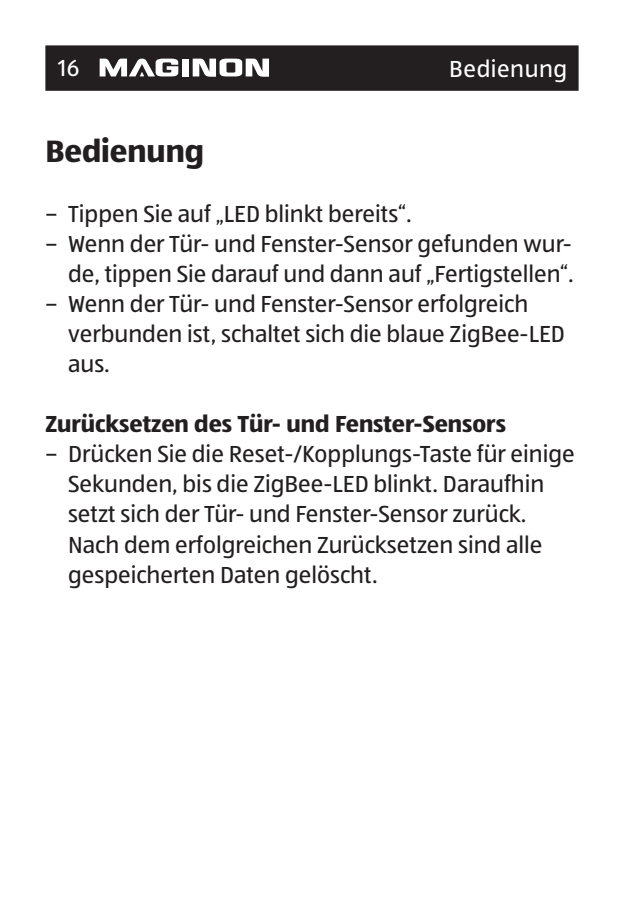
<style>
.page{position:relative;width:624px;height:908px;background:#fff}
.page>*{position:absolute;margin:0;border:0;box-sizing:border-box;transform-origin:0 0}
.t1{font:32px "ALDISUED Bold";color:#231f20}
.t2{font:24px/30px "ALDISUED Regular";color:#231f20}
.t3{font:24px "ALDISUED Bold";color:#231f20}
.Kopfzeile_rechts{font:24px "ALDISUEDOT";letter-spacing:.02em;color:#fff}
</style>
<div class="page">
<div style="left:45px;top:45px;width:534px;height:46px;background:#231f20"></div>
<div style="left:182px;top:59px;width:7px;height:17px;background:#fff"></div>
<svg style="left:193px;top:59px;width:76px;height:18px"></svg>
<svg style="left:100px;top:59px;width:78px;height:17px"></svg>
<p class="Kopfzeile_rechts" style="left:58px;top:52px;width:23px">16</p>
<p class="Kopfzeile_rechts" style="left:449px;top:54px;width:120px">Bedienung</p>
<p class="t1" style="left:45px;top:131px;width:160px">Bedienung</p>
<p class="t2" style="left:45px;top:198px;width:365px">– Tippen Sie auf „LED blinkt bereits“.</p>
<p class="t2" style="left:45px;top:228px;width:528px;text-align:right">– Wenn der Tür- und Fenster-Sensor gefunden wur&shy;de, tippen Sie darauf und dann auf „Fertigstellen“.</p>
<p class="t2" style="left:68px;top:288px;width:498px;text-indent:-23px">– Wenn der Tür- und Fenster-Sensor erfolgreich verbunden ist, schaltet sich die blaue ZigBee-LED aus.</p>
<p class="t3" style="left:45px;top:409px;width:462px">Zurücksetzen des Tür- und Fenster-Sensors</p>
<p class="t2" style="left:68px;top:438px;width:508px;text-indent:-23px">– Drücken Sie die Reset-/Kopplungs-Taste für einige Sekunden, bis die ZigBee-LED blinkt. Daraufhin setzt sich der Tür- und Fenster-Sensor zurück.<br>Nach dem erfolgreichen Zurücksetzen sind alle gespeicherten Daten gelöscht.</p>
</div>
